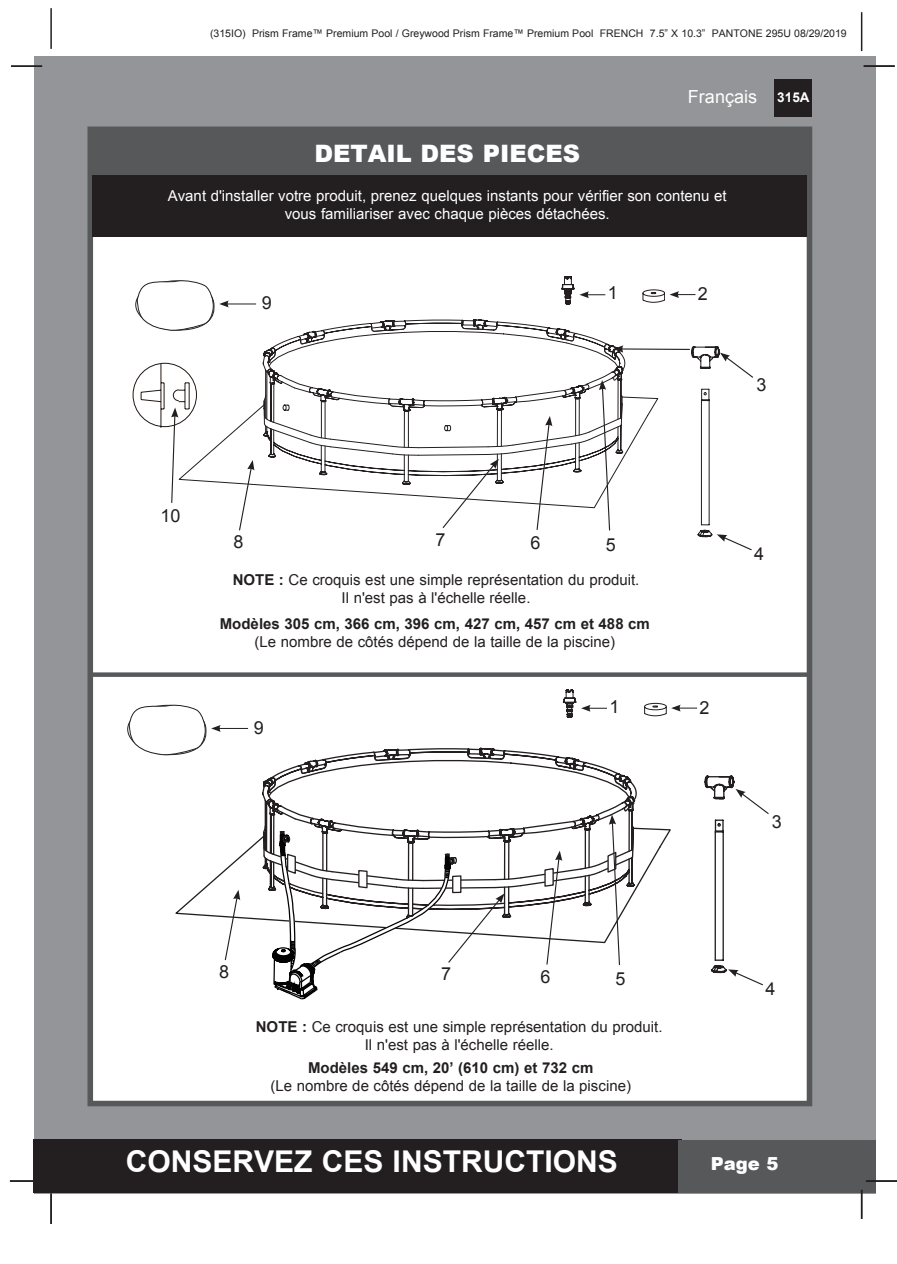
<style>
.page{position:relative;width:897px;height:1264px;background:#fff}
.page>*{position:absolute;margin:0;border:0;box-sizing:border-box;transform-origin:0 0}
.t1{font:700 30px "Arial";color:#fff}
.t2{font:900 24px "Arial";color:#fff}
.t3{font:18px "Arial";color:#231f20}
.t4{font:18px "Arial";color:#fff}
.t5{font:900 18px "Arial";color:#fff}
.t6{font:15px "Arial";color:#231f20}
.t7{font:15px "Arial";color:#fff}
.t8{font:700 15px "Arial";color:#231f20}
.t9{font:700 13.5px "Arial";color:#fff}
.t10{font:10.5px "Arial";color:#231f20}
.s1{font-weight:700}
</style>
<div class="page">
<div style="left:34px;top:56px;width:841px;height:1137px;background:#939598"></div>
<div style="left:774px;top:79px;width:38px;height:38px;background:#231f20"></div>
<hr style="left:50px;top:8px;width:2px;height:41px;background:#231f20">
<hr style="left:860px;top:12px;width:2px;height:39px;background:#231f20">
<div style="left:33px;top:1140px;width:648px;height:53px;background:#231f20"></div>
<div style="left:678px;top:1140px;width:197px;height:53px;background:#57585a"></div>
<div style="left:87px;top:126px;width:725px;height:980px;background:#fff;border:6px solid #57585a"></div>
<hr style="left:863px;top:65px;width:31px;height:2px;background:#231f20">
<hr style="left:865px;top:1180px;width:31px;height:1px;background:#231f20">
<hr style="left:860px;top:1189px;width:2px;height:30px;background:#231f20">
<hr style="left:50px;top:1193px;width:2px;height:31px;background:#231f20">
<hr style="left:10px;top:1180px;width:31px;height:1px;background:#231f20">
<hr style="left:11px;top:65px;width:31px;height:2px;background:#231f20">
<div style="left:91px;top:672px;width:719px;height:5px;background:#57585a"></div>
<div style="left:92px;top:173px;width:715px;height:64px;background:#231f20"></div>
<div style="left:92px;top:131px;width:715px;height:43px;background:#57585a"></div>
<svg style="left:704px;top:775px;width:30px;height:199px"></svg>
<svg style="left:175px;top:787px;width:496px;height:133px"></svg>
<svg style="left:224px;top:890px;width:16px;height:71px"></svg>
<svg style="left:644px;top:703px;width:53px;height:14px"></svg>
<svg style="left:735px;top:789px;width:34px;height:25px"></svg>
<svg style="left:728px;top:969px;width:35px;height:17px"></svg>
<svg style="left:262px;top:689px;width:373px;height:310px"></svg>
<hr style="left:218px;top:728px;width:30px;height:1px;background:#231f20">
<svg style="left:127px;top:705px;width:94px;height:50px"></svg>
<svg style="left:691px;top:346px;width:28px;height:191px"></svg>
<svg style="left:561px;top:276px;width:44px;height:28px"></svg>
<svg style="left:642px;top:289px;width:53px;height:14px"></svg>
<svg style="left:720px;top:353px;width:33px;height:25px"></svg>
<svg style="left:716px;top:534px;width:36px;height:17px"></svg>
<svg style="left:133px;top:362px;width:64px;height:141px"></svg>
<svg style="left:263px;top:319px;width:427px;height:212px"></svg>
<svg style="left:238px;top:460px;width:16px;height:71px"></svg>
<hr style="left:226px;top:304px;width:30px;height:1px;background:#231f20">
<svg style="left:135px;top:280px;width:94px;height:50px"></svg>
<p class="t10" style="left:210px;top:27px;width:638px">(315IO) Prism Frame™ Premium Pool / Greywood Prism Frame™ Premium Pool FRENCH 7.5” X 10.3” PANTONE 295U 08/29/2019</p>
<p class="t4" style="left:688px;top:85px;width:71px">Français</p>
<p class="t2" style="left:314px;top:136px;width:267px">DETAIL DES PIECES</p>
<p class="t7" style="left:168px;top:186px;width:560px">Avant d'installer votre produit, prenez quelques instants pour vérifier son contenu et</p>
<p class="t7" style="left:285px;top:204px;width:326px">vous familiariser avec chaque pièces détachées.</p>
<p class="t9" style="left:777px;top:88px;width:34px">315A</p>
<p class="t3" style="left:262px;top:291px;width:12px">9</p>
<p class="t3" style="left:607px;top:281px;width:12px">1</p>
<p class="t3" style="left:697px;top:282px;width:12px">2</p>
<p class="t3" style="left:756px;top:373px;width:12px">3</p>
<p class="t3" style="left:160px;top:503px;width:22px">10</p>
<p class="t3" style="left:233px;top:530px;width:12px">8</p>
<p class="t3" style="left:435px;top:528px;width:12px">7</p>
<p class="t3" style="left:530px;top:530px;width:12px">6</p>
<p class="t3" style="left:605px;top:532px;width:12px">5</p>
<p class="t6" style="left:233px;top:570px;width:408px"><span class="s1">NOTE :</span> Ce croquis est une simple représentation du produit.</p>
<p class="t6" style="left:341px;top:588px;width:190px">Il n'est pas à l'échelle réelle.</p>
<p class="t8" style="left:220px;top:613px;width:431px">Modèles 305 cm, 366 cm, 396 cm, 427 cm, 457 cm et 488 cm</p>
<p class="t6" style="left:254px;top:632px;width:362px">(Le nombre de côtés dépend de la taille de la piscine)</p>
<p class="t3" style="left:254px;top:716px;width:12px">9</p>
<p class="t3" style="left:609px;top:695px;width:12px">1</p>
<p class="t3" style="left:699px;top:695px;width:12px">2</p>
<p class="t3" style="left:754px;top:541px;width:12px">4</p>
<p class="t3" style="left:771px;top:809px;width:12px">3</p>
<p class="t3" style="left:219px;top:959px;width:12px">8</p>
<p class="t3" style="left:441px;top:962px;width:12px">7</p>
<p class="t3" style="left:540px;top:965px;width:12px">6</p>
<p class="t3" style="left:615px;top:967px;width:12px">5</p>
<p class="t6" style="left:256px;top:1016px;width:408px"><span class="s1">NOTE :</span> Ce croquis est une simple représentation du produit.</p>
<p class="t6" style="left:364px;top:1034px;width:190px">Il n'est pas à l'échelle réelle.</p>
<p class="t8" style="left:308px;top:1057px;width:287px">Modèles 549 cm, 20’ (610 cm) et 732 cm</p>
<p class="t6" style="left:270px;top:1076px;width:362px">(Le nombre de côtés dépend de la taille de la piscine)</p>
<h1 class="t1" style="left:126px;top:1141px;width:493px">CONSERVEZ CES INSTRUCTIONS</h1>
<p class="t3" style="left:765px;top:976px;width:12px">4</p>
<p class="t5" style="left:710px;top:1150px;width:69px">Page 5</p>
</div>
